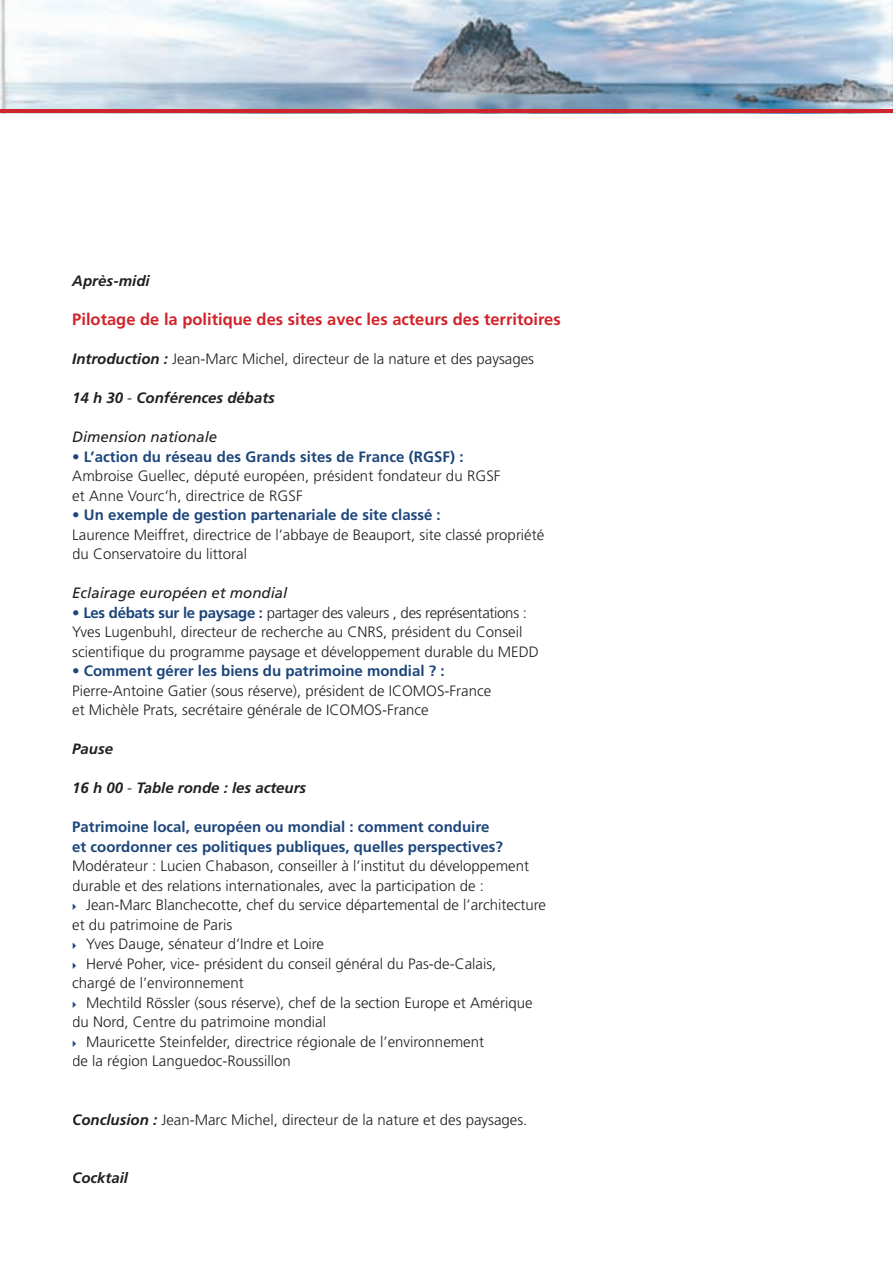
<style>
.page{position:relative;width:893px;height:1263px;background:#fff}
.page>*{position:absolute;margin:0;border:0;box-sizing:border-box;transform-origin:0 0}
.t1{font:700 16.5px "Frutiger";color:#d1232a}
.t2{font:300 15px/19.5px "Frutiger";color:#231f20}
.t3{font:700 15px/19.5px "Frutiger";color:#1d467b}
.t4{font:italic 700 15px "Frutiger";color:#231f20}
.t5{font:italic 15px "Frutiger";color:#231f20}
.s1{font-weight:700;font-style:italic}
.s2{font-weight:300;font-style:normal}
.s3{color:#1d467b}
.s4{font-weight:700;color:#1d467b}
</style>
<div class="page">
<img style="left:0;top:0;width:893px;height:110px">
<hr style="left:0;top:110px;width:893px;height:3px;background:#d1232a">
<p class="t4" style="left:72px;top:272px;width:79px">Après-midi</p>
<p class="t1" style="left:72px;top:310px;width:490px">Pilotage de la politique des sites avec les acteurs des territoires</p>
<p class="t2" style="left:72px;top:350px;width:463px"><span class="s1">Introduction :</span> Jean-Marc Michel, directeur de la nature et des paysages</p>
<p class="t4" style="left:72px;top:389px;width:204px">14 h 30 <span class="s2">-</span> Conférences débats</p>
<p class="t5" style="left:72px;top:428px;width:147px">Dimension nationale</p>
<p class="t2" style="left:72px;top:447px;width:430px"><span class="s3">•</span> <span class="s4">L’action du réseau des Grands sites de France (RGSF) :<br></span>Ambroise Guellec, député européen, président fondateur du RGSF et Anne Vourc’h, directrice de RGSF</p>
<p class="t2" style="left:72px;top:506px;width:473px"><span class="s3">•</span> <span class="s4">Un exemple de gestion partenariale de site classé :<br></span>Laurence Meiffret, directrice de l’abbaye de Beauport, site classé propriété du Conservatoire du littoral</p>
<p class="t5" style="left:72px;top:584px;width:217px">Eclairage européen et mondial</p>
<p class="t2" style="left:72px;top:603px;width:468px"><span class="s3">•</span> <span class="s4">Les débats sur le paysage :</span> partager des valeurs , des représentations :<br>Yves Lugenbuhl, directeur de recherche au CNRS, président du Conseil scientifique du programme paysage et développement durable du MEDD</p>
<p class="t2" style="left:72px;top:662px;width:420px"><span class="s3">•</span> <span class="s4">Comment gérer les biens du patrimoine mondial ? :<br></span>Pierre-Antoine Gatier (sous réserve), président de ICOMOS-France et Michèle Prats, secrétaire générale de ICOMOS-France</p>
<p class="t4" style="left:72px;top:740px;width:42px">Pause</p>
<p class="t4" style="left:72px;top:779px;width:235px">16 h 00 <span class="s2">-</span> Table ronde : les acteurs</p>
<p class="t3" style="left:72px;top:817px;width:432px">Patrimoine local, européen ou mondial : comment conduire et coordonner ces politiques publiques, quelles perspectives?</p>
<p class="t2" style="left:72px;top:857px;width:458px">Modérateur : Lucien Chabason, conseiller à l’institut du développement durable et des relations internationales, avec la participation de :</p>
<p class="t2" style="left:86px;top:896px;width:462px">Jean-Marc Blanchecotte, chef du service départemental de l’architecture</p>
<p class="t2" style="left:72px;top:915px;width:162px">et du patrimoine de Paris</p>
<p class="t2" style="left:86px;top:935px;width:239px">Yves Dauge, sénateur d’Indre et Loire</p>
<p class="t2" style="left:86px;top:954px;width:412px">Hervé Poher, vice- président du conseil général du Pas-de-Calais,</p>
<p class="t2" style="left:72px;top:974px;width:173px">chargé de l’environnement</p>
<p class="t2" style="left:86px;top:993px;width:448px">Mechtild Rössler (sous réserve), chef de la section Europe et Amérique</p>
<p class="t2" style="left:72px;top:1013px;width:255px">du Nord, Centre du patrimoine mondial</p>
<p class="t2" style="left:86px;top:1032px;width:400px">Mauricette Steinfelder, directrice régionale de l’environnement</p>
<p class="t2" style="left:72px;top:1052px;width:220px">de la région Languedoc-Roussillon</p>
<p class="t2" style="left:72px;top:1110px;width:457px"><span class="s1">Conclusion :</span> Jean-Marc Michel, directeur de la nature et des paysages.</p>
<p class="t4" style="left:72px;top:1169px;width:57px">Cocktail</p>
</div>
